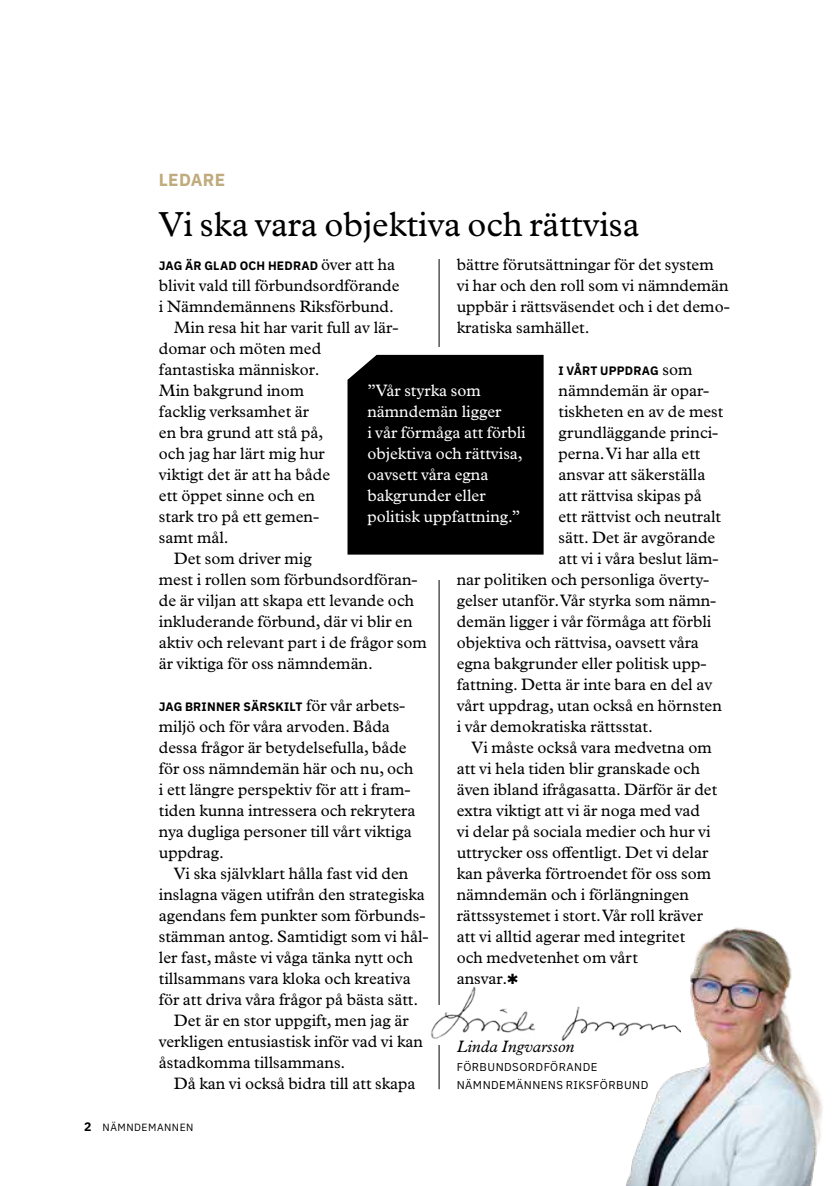
<style>
.page{position:relative;width:839px;height:1186px;background:#fff}
.page>*{position:absolute;margin:0;border:0;box-sizing:border-box;transform-origin:0 0}
.t1{font:35px "Plantin MT Pro";color:#000}
.t2{font:700 17.5px "IBM Plex Sans";letter-spacing:.02em;color:#c0ab7d}
.t3{font:16.62px/21px "Plantin MT Pro";color:#000}
.t4{font:16.62px/21px "Plantin MT Pro";color:#fff}
.t5{font:italic 16.62px "Plantin MT Pro";color:#000}
.t6{font:700 12.25px "IBM Plex Sans";letter-spacing:.02em;color:#000}
.t7{font:11.38px/17.5px "IBM Plex Sans";letter-spacing:.04em;color:#000}
.t8{font:10.5px "IBM Plex Sans";letter-spacing:.05em;color:#000}
.s1{font-family:"Plantin MT Pro";font-weight:400;font-size:16.62px}
.s2{font-weight:700;font-size:12.25px}
</style>
<div class="page">
<hr style="left:438px;top:259px;width:1px;height:830px;background:#000">
<div style="left:435px;top:348px;width:15px;height:232px;background:#fff"></div>
<div style="left:347px;top:355px;width:196px;height:199px;background:#000"></div>
<img style="left:625px;top:927px;width:198px;height:259px">
<div style="left:432px;top:1005px;width:21px;height:40px;background:#fff"></div>
<img style="left:431px;top:984px;width:249px;height:58px">
<p class="t2" style="left:159px;top:165px;width:68px">LEDARE</p>
<h1 class="t1" style="left:159px;top:204px;width:482px">Vi ska vara objektiva och rättvisa</h1>
<p class="t3" style="left:456px;top:253px;width:274px">bättre förutsättningar för det system vi har och den roll som vi nämndemän uppbär i rättsväsendet och i det demo&shy;kratiska samhället.</p>
<p class="t6" style="left:558px;top:360px;width:135px">I VÅRT UPPDRAG <span class="s1">som</span></p>
<p class="t3" style="left:558px;top:380px;width:152px">nämndemän är opar-</p>
<p class="t3" style="left:558px;top:401px;width:166px">tiskheten en av de mest</p>
<p class="t3" style="left:558px;top:422px;width:161px">grundläggande princi-</p>
<p class="t3" style="left:558px;top:443px;width:143px">perna. Vi har alla ett</p>
<p class="t3" style="left:558px;top:464px;width:148px">ansvar att säkerställa</p>
<p class="t3" style="left:558px;top:485px;width:145px">att rättvisa skipas på</p>
<p class="t3" style="left:558px;top:506px;width:164px">ett rättvist och neutralt</p>
<p class="t3" style="left:558px;top:527px;width:158px">sätt. Det är avgörande</p>
<p class="t3" style="left:558px;top:548px;width:162px">att vi i våra beslut läm-</p>
<p class="t3" style="left:456px;top:569px;width:254px">nar politiken och personliga överty-</p>
<p class="t3" style="left:456px;top:590px;width:261px">gelser utanför. Vår styrka som nämn-</p>
<p class="t3" style="left:456px;top:611px;width:256px">demän ligger i vår förmåga att förbli</p>
<p class="t3" style="left:456px;top:631px;width:244px">objektiva och rättvisa, oavsett våra</p>
<p class="t3" style="left:456px;top:652px;width:251px">egna bakgrunder eller politisk upp-</p>
<p class="t3" style="left:456px;top:673px;width:257px">fattning. Detta är inte bara en del av</p>
<p class="t3" style="left:456px;top:694px;width:267px">vårt uppdrag, utan också en hörnsten</p>
<p class="t3" style="left:456px;top:715px;width:198px">i vår demokratiska rättsstat.</p>
<p class="t3" style="left:471px;top:736px;width:242px">Vi måste också vara medvetna om</p>
<p class="t3" style="left:456px;top:757px;width:245px">att vi hela tiden blir granskade och</p>
<p class="t3" style="left:456px;top:778px;width:262px">även ibland ifrågasatta. Därför är det</p>
<p class="t3" style="left:456px;top:799px;width:245px">extra viktigt att vi är noga med vad</p>
<p class="t3" style="left:456px;top:820px;width:255px">vi delar på sociala medier och hur vi</p>
<p class="t3" style="left:456px;top:841px;width:253px">uttrycker oss offentligt. Det vi delar</p>
<p class="t3" style="left:456px;top:862px;width:256px">kan påverka förtroendet för oss som</p>
<p class="t3" style="left:456px;top:883px;width:234px">nämndemän och i förlängningen</p>
<p class="t3" style="left:456px;top:904px;width:248px">rättssystemet i stort. Vår roll kräver</p>
<p class="t3" style="left:456px;top:925px;width:230px">att vi alltid agerar med integritet</p>
<p class="t3" style="left:456px;top:946px;width:183px">och medvetenhet om vårt</p>
<p class="t3" style="left:456px;top:967px;width:52px">ansvar.</p>
<p class="t6" style="left:159px;top:255px;width:238px">JAG ÄR GLAD OCH HEDRAD <span class="s1">över att ha</span></p>
<p class="t3" style="left:159px;top:275px;width:242px">blivit vald till förbundsordförande</p>
<p class="t3" style="left:159px;top:296px;width:236px">i Nämndemännens Riksförbund.</p>
<p class="t3" style="left:174px;top:317px;width:226px">Min resa hit har varit full av lär-</p>
<p class="t3" style="left:159px;top:338px;width:164px">domar och möten med</p>
<p class="t3" style="left:159px;top:359px;width:162px">fantastiska människor.</p>
<p class="t3" style="left:159px;top:380px;width:147px">Min bakgrund inom</p>
<p class="t3" style="left:159px;top:401px;width:152px">facklig verksamhet är</p>
<p class="t3" style="left:159px;top:422px;width:166px">en bra grund att stå på,</p>
<p class="t3" style="left:159px;top:443px;width:167px">och jag har lärt mig hur</p>
<p class="t3" style="left:159px;top:464px;width:173px">viktigt det är att ha både</p>
<p class="t3" style="left:159px;top:485px;width:158px">ett öppet sinne och en</p>
<p class="t3" style="left:159px;top:506px;width:162px">stark tro på ett gemen-</p>
<p class="t3" style="left:159px;top:526px;width:71px">samt mål.</p>
<p class="t3" style="left:174px;top:547px;width:139px">Det som driver mig</p>
<p class="t3" style="left:159px;top:568px;width:260px">mest i rollen som förbundsordföran-</p>
<p class="t3" style="left:159px;top:589px;width:257px">de är viljan att skapa ett levande och</p>
<p class="t3" style="left:159px;top:610px;width:255px">inkluderande förbund, där vi blir en</p>
<p class="t3" style="left:159px;top:631px;width:269px">aktiv och relevant part i de frågor som</p>
<p class="t3" style="left:159px;top:652px;width:216px">är viktiga för oss nämndemän.</p>
<p class="t6" style="left:159px;top:696px;width:248px">JAG BRINNER SÄRSKILT <span class="s1">för vår arbets-</span></p>
<p class="t3" style="left:159px;top:716px;width:258px">miljö och för våra arvoden. Båda dessa frågor är betydelsefulla, både för oss nämndemän här och nu, och i ett längre perspektiv för att i fram&shy;tiden kunna intressera och rekrytera nya dugliga personer till vårt viktiga uppdrag.</p>
<p class="t3" style="left:174px;top:863px;width:236px">Vi ska självklart hålla fast vid den</p>
<p class="t3" style="left:159px;top:884px;width:267px">inslagna vägen utifrån den strategiska</p>
<p class="t3" style="left:159px;top:905px;width:268px">agendans fem punkter som förbunds-</p>
<p class="t3" style="left:159px;top:926px;width:271px">stämman antog. Samtidigt som vi hål-</p>
<p class="t3" style="left:159px;top:947px;width:256px">ler fast, måste vi våga tänka nytt och</p>
<p class="t3" style="left:159px;top:967px;width:253px">tillsammans vara kloka och kreativa</p>
<p class="t3" style="left:159px;top:988px;width:261px">för att driva våra frågor på bästa sätt.</p>
<p class="t3" style="left:174px;top:1009px;width:236px">Det är en stor uppgift, men jag är</p>
<p class="t3" style="left:159px;top:1030px;width:265px">verkligen entusiastisk inför vad vi kan</p>
<p class="t3" style="left:159px;top:1051px;width:188px">åstadkomma tillsammans.</p>
<p class="t3" style="left:174px;top:1072px;width:243px">Då kan vi också bidra till att skapa</p>
<p class="t4" style="left:367px;top:380px;width:160px">”Vår styrka som nämndemän ligger<br>i vår förmåga att förbli objektiva och rättvisa, oavsett våra egna bakgrunder eller politisk uppfattning.”</p>
<p class="t5" style="left:456px;top:1036px;width:119px">Linda Ingvarsson</p>
<p class="t7" style="left:456px;top:1057px;width:193px">FÖRBUNDSORDFÖRANDE<br>NÄMNDEMÄNNENS RIKSFÖRBUND</p>
<p class="t8" style="left:84px;top:1119px;width:111px"><span class="s2">2</span> NÄMNDEMANNEN</p>
</div>
